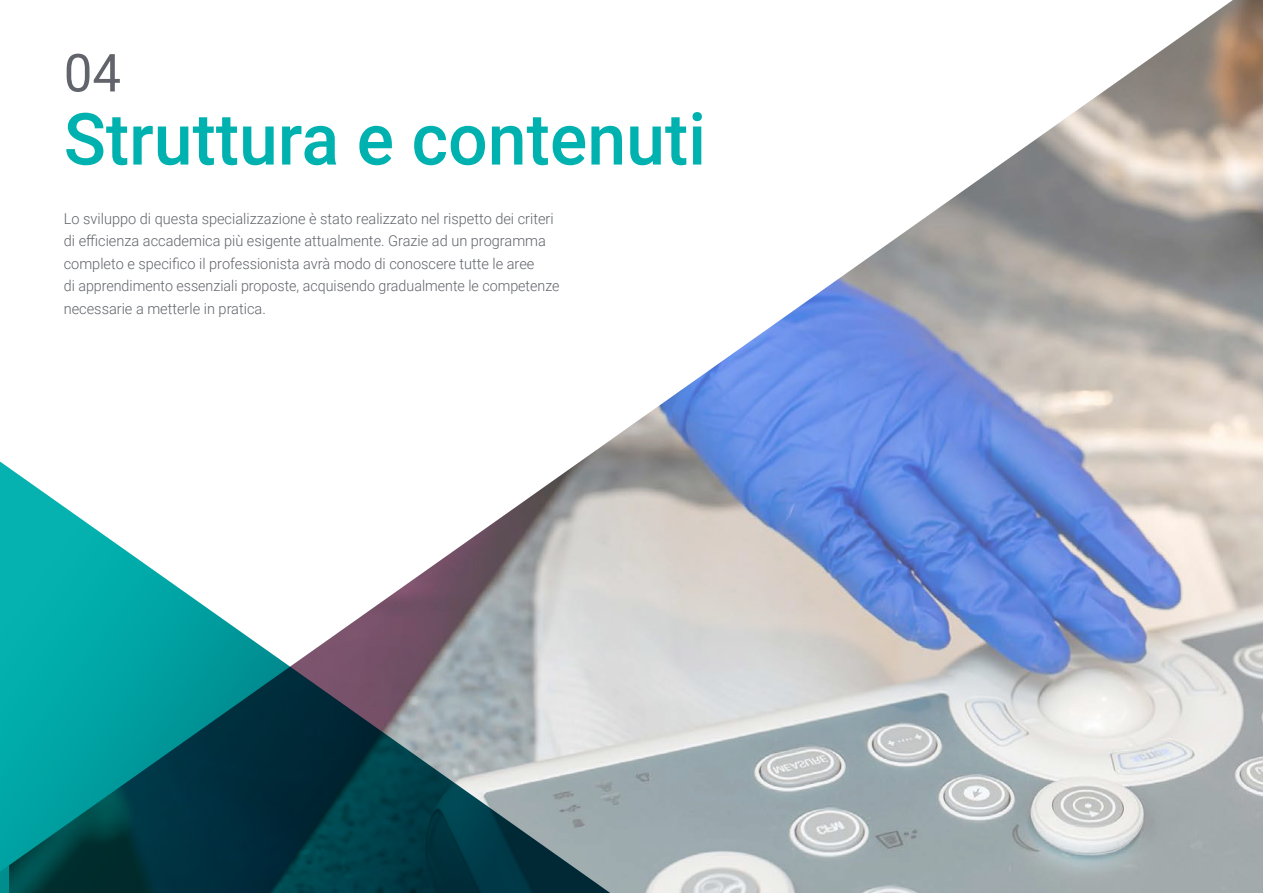
<style>
.page{position:relative;width:1263px;height:893px;background:#fff}
.page>*{position:absolute;margin:0;border:0;box-sizing:border-box;transform-origin:0 0}
.t1{font:500 72px "Roboto";color:#00b2af}
.t2{font:52.5px "Roboto";color:#61646a}
.t3{font:300 15px/22.5px "Roboto";color:#61646a}
</style>
<div class="page">
<img style="left:602px;top:0;width:661px;height:893px">
<svg style="left:0;top:446px;width:640px;height:447px"></svg>
<h2 class="t2" style="left:64px;top:36px;width:59px">04</h2>
<h1 class="t1" style="left:64px;top:89px;width:644px">Struttura e contenuti</h1>
<p class="t3" style="left:64px;top:207px;width:497px">Lo sviluppo di questa specializzazione è stato realizzato nel rispetto dei criteri di efficienza accademica più esigente attualmente. Grazie ad un programma completo e specifico il professionista avrà modo di conoscere tutte le aree<br>di apprendimento essenziali proposte, acquisendo gradualmente le competenze necessarie a metterle in pratica.</p>
</div>
